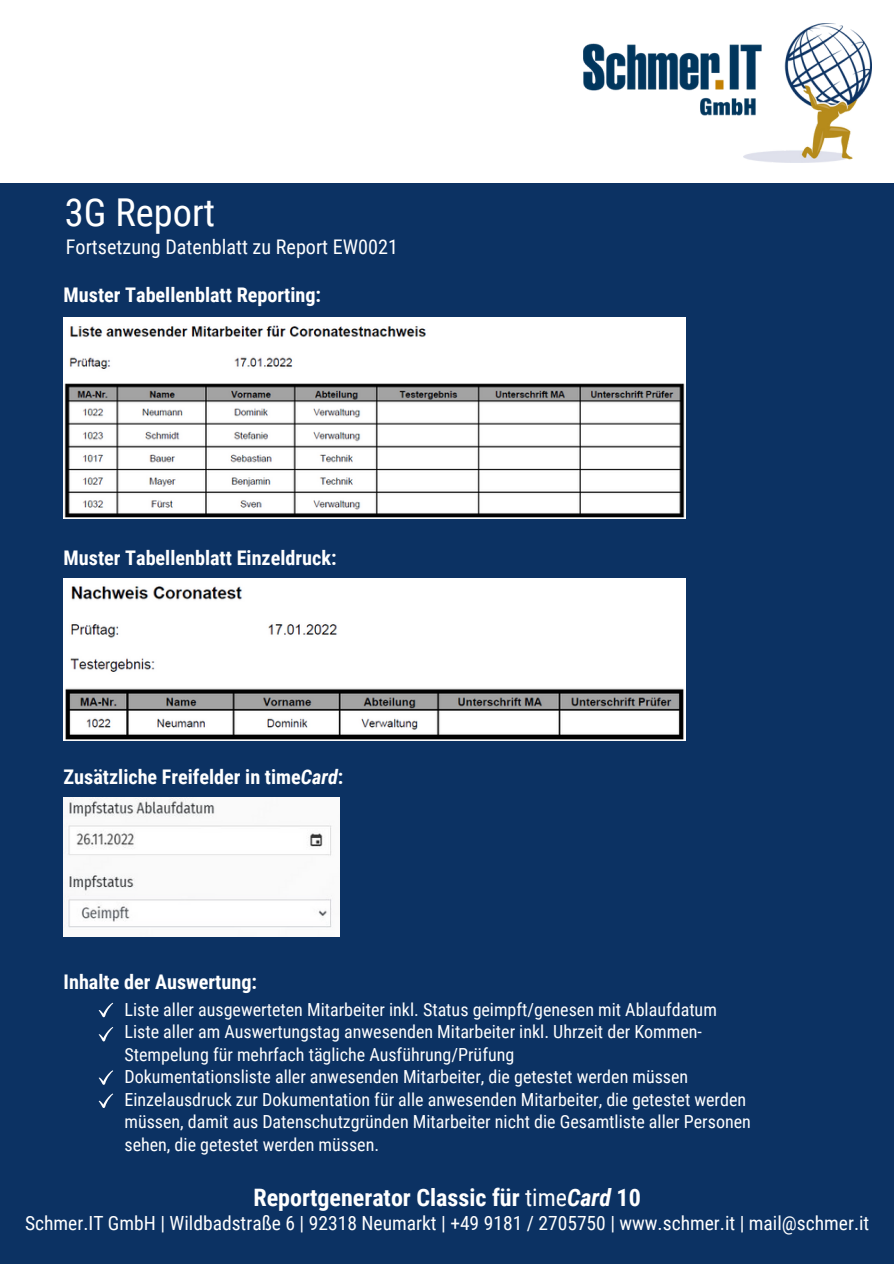
<style>
.page{position:relative;width:894px;height:1264px;background:#fff}
.page>*{position:absolute;margin:0;border:0;box-sizing:border-box;transform-origin:0 0}
.t1{font:38.4px "Roboto Condensed";color:#fff}
.t2{font:700 24px "Roboto Condensed";color:#fff}
.t3{font:700 20.1px "Roboto Condensed";color:#fff}
.t4{font:20.1px "Roboto Condensed";color:#fff}
.t5{font:19.5px "Roboto Condensed";color:#fff}
.t6{font:18px/22.5px "Roboto Condensed";color:#fff}
.s1{font-style:italic}
.s2{font-weight:400}
</style>
<div class="page">
<img style="left:583px;top:43px;width:160px;height:73px">
<img style="left:743px;top:23px;width:128px;height:139px">
<div style="left:0;top:183px;width:893px;height:1080px;background:#0c3263"></div>
<svg style="left:99px;top:1002px;width:14px;height:15px"></svg>
<svg style="left:99px;top:1070px;width:14px;height:14px"></svg>
<svg style="left:99px;top:1093px;width:14px;height:14px"></svg>
<img style="left:64px;top:318px;width:621px;height:200px">
<img style="left:64px;top:578px;width:621px;height:162px">
<img style="left:64px;top:797px;width:275px;height:139px">
<svg style="left:99px;top:1027px;width:14px;height:14px"></svg>
<p class="t1" style="left:65px;top:190px;width:151px">3G Report</p>
<p class="t4" style="left:66px;top:236px;width:333px">Fortsetzung Datenblatt zu Report EW0021</p>
<p class="t3" style="left:64px;top:283px;width:259px">Muster Tabellenblatt Reporting:</p>
<p class="t3" style="left:64px;top:546px;width:274px">Muster Tabellenblatt Einzeldruck:</p>
<p class="t3" style="left:64px;top:765px;width:281px">Zusätzliche Freifelder in time<span class="s1">Card</span>:</p>
<p class="t3" style="left:64px;top:970px;width:195px">Inhalte der Auswertung:</p>
<p class="t6" style="left:124px;top:998px;width:593px">Liste aller ausgewerteten Mitarbeiter inkl. Status geimpft/genesen mit Ablaufdatum</p>
<p class="t6" style="left:124px;top:1020px;width:579px">Liste aller am Auswertungstag anwesenden Mitarbeiter inkl. Uhrzeit der Kommen-<br>Stempelung für mehrfach tägliche Ausführung/Prüfung</p>
<p class="t6" style="left:124px;top:1065px;width:565px">Dokumentationsliste aller anwesenden Mitarbeiter, die getestet werden müssen</p>
<p class="t6" style="left:124px;top:1088px;width:627px">Einzelausdruck zur Dokumentation für alle anwesenden Mitarbeiter, die getestet werden müssen, damit aus Datenschutzgründen Mitarbeiter nicht die Gesamtliste aller Personen sehen, die getestet werden müssen.</p>
<p class="t2" style="left:253px;top:1183px;width:389px">Reportgenerator Classic für <span class="s2">time</span><span class="s1">Card</span> 10</p>
<p class="t5" style="left:25px;top:1211px;width:845px">Schmer.IT GmbH | Wildbadstraße 6 | 92318 Neumarkt | +49 9181 / 2705750 | www.schmer.it | mail@schmer.it</p>
</div>
